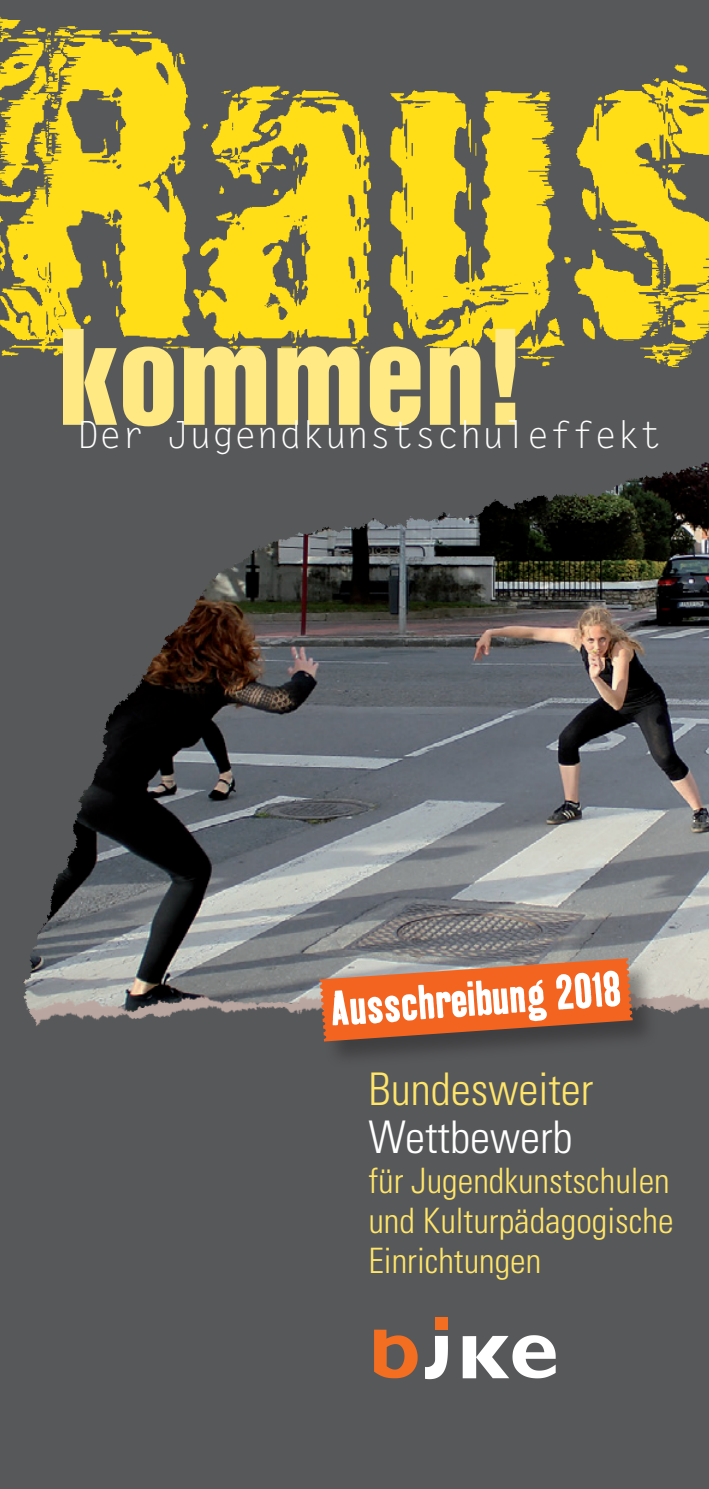
<style>
.page{position:relative;width:709px;height:1489px;background:#fff}
.page>*{position:absolute;margin:0;border:0;box-sizing:border-box;transform-origin:0 0}
.t1{font:120px "Helvetica Inserat";color:#ffe982}
.t2{font:47.5px "Kipp No 1";color:#fff}
.t3{font:300 condensed 45px "Univers";color:#ffe569}
.t4{font:300 condensed 45px "Univers";color:#fff}
.t5{font:37.5px "Letter Gothic Std";color:#fff}
.t6{font:300 condensed 35px/40px "Univers";color:#ffe569;text-align:justify}
</style>
<div class="page">
<div style="left:0;top:0;width:709px;height:1488px;background:#57585a"></div>
<svg style="left:425px;top:1335px;width:23px;height:43px"></svg>
<svg style="left:374px;top:1329px;width:43px;height:49px"></svg>
<div style="left:435px;top:1317px;width:12px;height:12px;background:#f36e21"></div>
<svg style="left:462px;top:1335px;width:93px;height:43px"></svg>
<img style="left:0;top:16px;width:709px;height:351px">
<img style="left:23px;top:462px;width:686px;height:564px">
<div style="left:321px;top:959px;width:339px;height:109px;background:#231f20;opacity:.45"></div>
<svg style="left:319px;top:958px;width:313px;height:83px;background:#d16837"></svg>
<h1 class="t1" style="left:58px;top:306px;width:468px">kommen!</h1>
<p class="t5" style="left:77px;top:413px;width:587px">Der Jugendkunstschuleffekt</p>
<h2 class="t2" style="left:328px;top:979px;width:293px;rotate:-4deg">Ausschreibung 2018</h2>
<p class="t3" style="left:368px;top:1061px;width:226px">Bundesweiter</p>
<p class="t4" style="left:368px;top:1109px;width:206px">Wettbewerb</p>
<p class="t6" style="left:368px;top:1159px;width:307px">für Jugendkunstschulen und Kulturpädagogische Einrichtungen</p>
</div>
